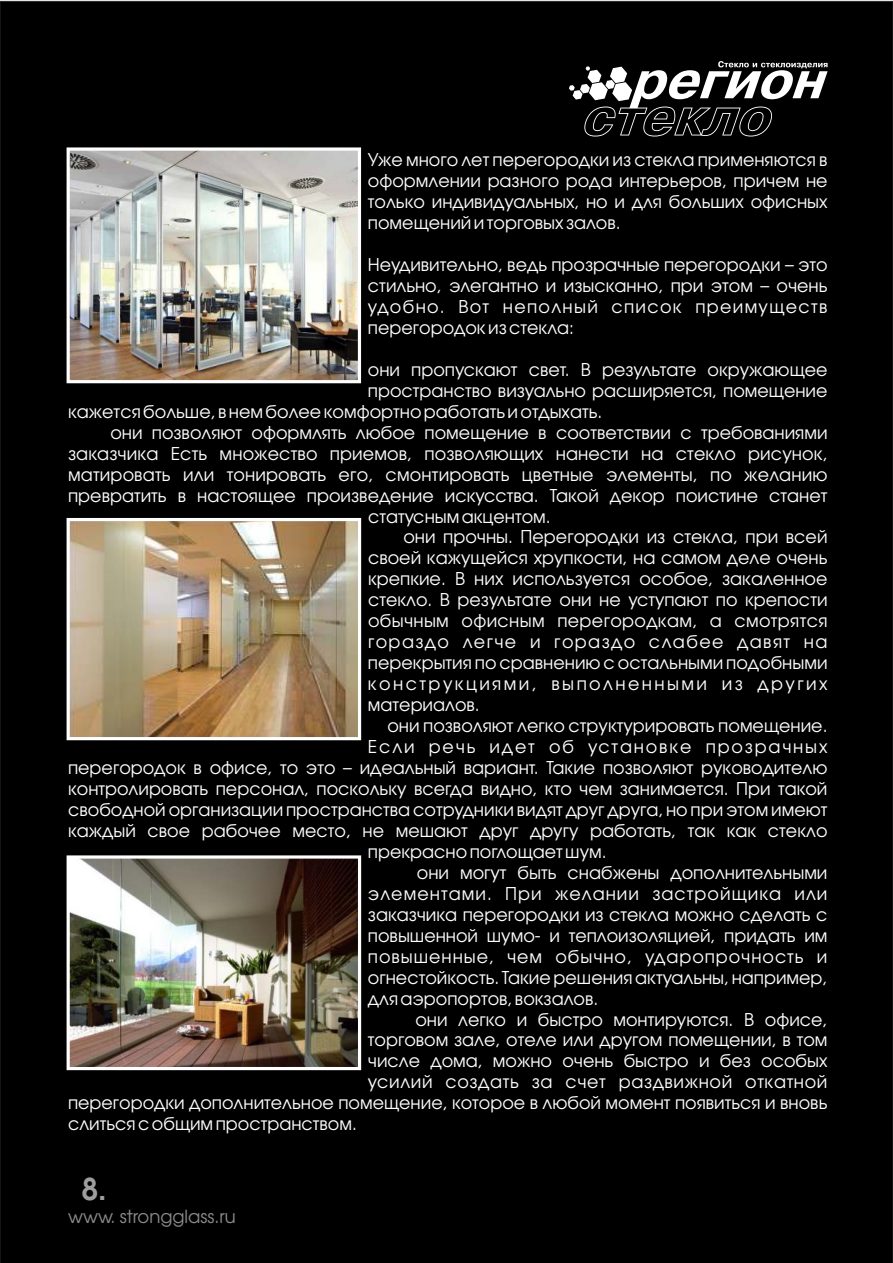
<style>
.page{position:relative;width:893px;height:1263px;background:#fff}
.page>*{position:absolute;margin:0;border:0;box-sizing:border-box;transform-origin:0 0}
.t1{font:700 30px "Avant Garde CTT";color:#9e9e9e}
.t2{font:18px "Avant Garde CTT";color:#8a8a8a}
.t3{font:17.55px/21px "Avant Garde CTT";color:#fff;text-align:justify}
.t4{font:17.55px "Avant Garde CTT";letter-spacing:.02em;color:#fff}
.t5{font:17.55px "Avant Garde CTT";letter-spacing:.035em;color:#fff}
.t6{font:17.55px "Avant Garde CTT";letter-spacing:.055em;color:#fff}
.t7{font:17.55px "Avant Garde CTT";letter-spacing:.06em;color:#fff}
.t8{font:17.55px "Avant Garde CTT";letter-spacing:.14em;color:#fff}
.t9{font:17.55px "Avant Garde CTT";letter-spacing:.08em;color:#fff}
.t10{font:17.55px "Avant Garde CTT";letter-spacing:.105em;color:#fff}
</style>
<div class="page">
<div style="left:0;top:1px;width:893px;height:1262px;background:#000"></div>
<img style="left:71px;top:151px;width:286px;height:228px">
<div style="left:67px;top:147px;width:294px;height:236px;border:3px solid #fff"></div>
<svg style="left:569px;top:61px;width:259px;height:75px"></svg>
<img style="left:71px;top:522px;width:286px;height:214px">
<div style="left:67px;top:518px;width:294px;height:222px;border:3px solid #fff"></div>
<img style="left:71px;top:859px;width:286px;height:207px">
<div style="left:67px;top:855px;width:294px;height:215px;border:3px solid #fff"></div>
<p class="t3" style="left:368px;top:149px;width:461px">Уже много лет перегородки из стекла применяются в оформлении разного рода интерьеров, причем не только индивидуальных, но и для больших офисных помещений и торговых залов.</p>
<p class="t3" style="left:368px;top:254px;width:461px">Неудивительно, ведь прозрачные перегородки – это стильно, элегантно и изысканно, при этом – очень удобно. Вот неполный список преимуществ перегородок из стекла:</p>
<p class="t3" style="left:368px;top:359px;width:461px">они пропускают свет. В результате окружающее</p>
<p class="t3" style="left:368px;top:380px;width:461px">пространство визуально расширяется, помещение</p>
<p class="t3" style="left:68px;top:401px;width:536px">кажется больше, в нем более комфортно работать и отдыхать.</p>
<p class="t3" style="left:110px;top:422px;width:719px">они позволяют оформлять любое помещение в соответствии с требованиями</p>
<p class="t3" style="left:68px;top:443px;width:761px">заказчика Есть множество приемов, позволяющих нанести на стекло рисунок,</p>
<p class="t3" style="left:68px;top:464px;width:761px">матировать или тонировать его, смонтировать цветные элементы, по желанию</p>
<p class="t3" style="left:68px;top:485px;width:761px">превратить в настоящее произведение искусства. Такой декор поистине станет</p>
<p class="t3" style="left:368px;top:505px;width:184px">статусным акцентом.</p>
<p class="t3" style="left:403px;top:526px;width:426px">они прочны. Перегородки из стекла, при всей</p>
<p class="t3" style="left:368px;top:547px;width:461px">своей кажущейся хрупкости, на самом деле очень</p>
<p class="t3" style="left:368px;top:568px;width:461px">крепкие. В них используется особое, закаленное</p>
<p class="t3" style="left:368px;top:589px;width:461px">стекло. В результате они не уступают по крепости</p>
<p class="t4" style="left:368px;top:611px;width:461px">обычным офисным перегородкам, а смотрятся</p>
<p class="t9" style="left:368px;top:631px;width:461px">гораздо легче и гораздо слабее давят на</p>
<p class="t3" style="left:368px;top:652px;width:461px">перекрытия по сравнению с остальными подобными</p>
<p class="t8" style="left:368px;top:673px;width:461px">конструкциями, выполненными из других</p>
<p class="t3" style="left:368px;top:694px;width:113px">материалов.</p>
<p class="t3" style="left:387px;top:715px;width:442px">они позволяют легко структурировать помещение.</p>
<p class="t10" style="left:368px;top:736px;width:461px">Если речь идет об установке прозрачных</p>
<p class="t3" style="left:68px;top:757px;width:761px">перегородок в офисе, то это – идеальный вариант. Такие позволяют руководителю</p>
<p class="t3" style="left:68px;top:778px;width:761px">контролировать персонал, поскольку всегда видно, кто чем занимается. При такой</p>
<p class="t3" style="left:68px;top:799px;width:761px">свободной организации пространства сотрудники видят друг друга, но при этом имеют</p>
<p class="t3" style="left:68px;top:820px;width:761px">каждый свое рабочее место, не мешают друг другу работать, так как стекло</p>
<p class="t3" style="left:368px;top:841px;width:240px">прекрасно поглощает шум.</p>
<p class="t3" style="left:417px;top:862px;width:412px">они могут быть снабжены дополнительными</p>
<p class="t7" style="left:368px;top:883px;width:461px">элементами. При желании застройщика или</p>
<p class="t3" style="left:368px;top:904px;width:461px">заказчика перегородки из стекла можно сделать с</p>
<p class="t3" style="left:368px;top:925px;width:461px">повышенной шумо- и теплоизоляцией, придать им</p>
<p class="t6" style="left:368px;top:946px;width:461px">повышенные, чем обычно, ударопрочность и</p>
<p class="t3" style="left:368px;top:966px;width:461px">огнестойкость. Такие решения актуальны, например,</p>
<p class="t3" style="left:368px;top:987px;width:232px">для аэропортов, вокзалов.</p>
<p class="t3" style="left:415px;top:1008px;width:414px">они легко и быстро монтируются. В офисе,</p>
<p class="t3" style="left:368px;top:1029px;width:461px">торговом зале, отеле или другом помещении, в том</p>
<p class="t3" style="left:368px;top:1050px;width:461px">числе дома, можно очень быстро и без особых</p>
<p class="t5" style="left:368px;top:1072px;width:461px">усилий создать за счет раздвижной откатной</p>
<p class="t3" style="left:68px;top:1092px;width:761px">перегородки дополнительное помещение, которое в любой момент появиться и вновь</p>
<p class="t3" style="left:68px;top:1113px;width:290px">слиться с общим пространством.</p>
<h1 class="t1" style="left:81px;top:1176px;width:27px">8.</h1>
<p class="t2" style="left:68px;top:1206px;width:169px">www. strongglass.ru</p>
</div>
